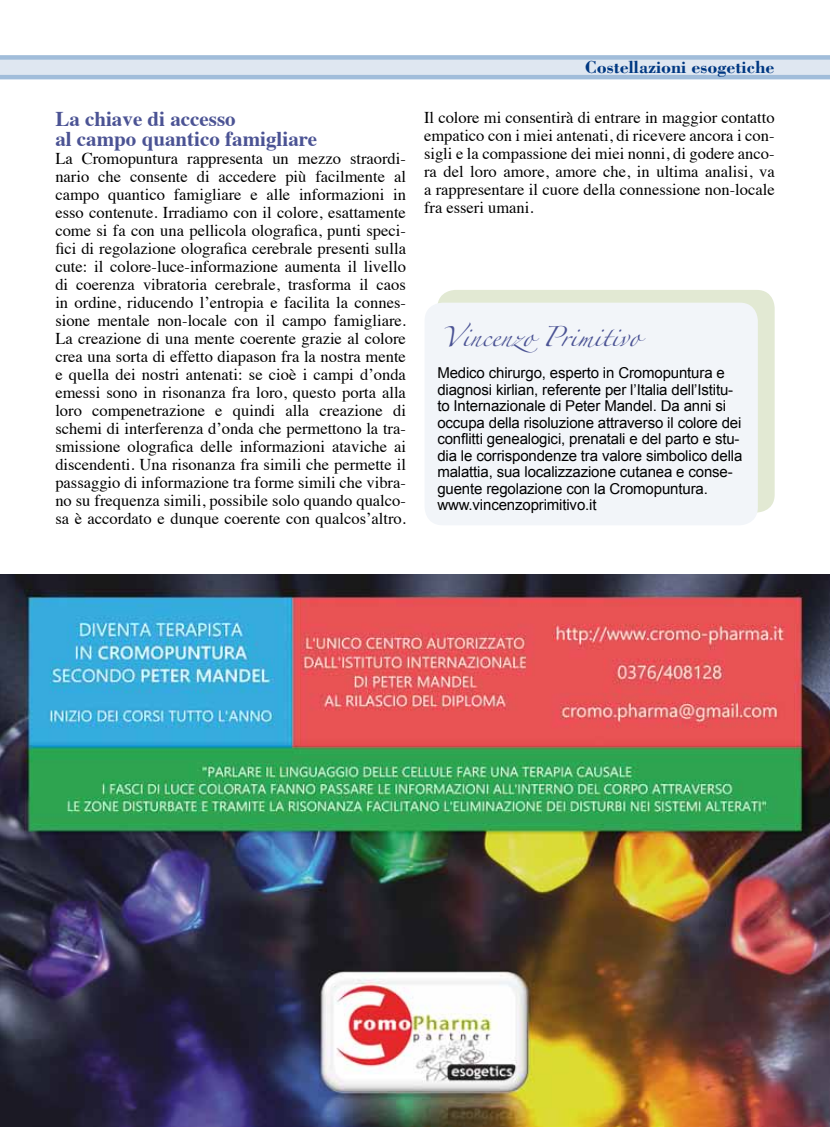
<style>
.page{position:relative;width:830px;height:1127px;background:#fff}
.page>*{position:absolute;margin:0;border:0;box-sizing:border-box;transform-origin:0 0}
.t1{font:700 21px/19.5px "Times";color:#4b5394}
.t2{font:700 18px "Bodoni";color:#003882}
.t3{font:18px "Zapfino";color:#4b5394}
.t4{font:16.5px/18px "Times";color:#000;text-align:justify}
.t5{font:15px/16.5px "Arial";letter-spacing:-.01em;color:#000}
</style>
<div class="page">
<svg style="left:0;top:55px;width:829px;height:24px"></svg>
<img style="left:0;top:574px;width:829px;height:553px">
<div style="left:437px;top:290px;width:337px;height:222px;background:#e2e9d3;border-radius:18px"></div>
<div style="left:424px;top:303px;width:333px;height:222px;background:#f2f5f9;border-radius:18px"></div>
<p class="t1" style="left:55px;top:107px;width:263px">La chiave di accesso<br>al campo quantico famigliare</p>
<p class="t4" style="left:55px;top:148px;width:352px">La Cromopuntura rappresenta un mezzo straordi&shy;nario che consente di accedere più facilmente al campo quantico famigliare e alle informazioni in esso contenute. Irradiamo con il colore, esattamente come si fa con una pellicola olografica, punti speci&shy;fici di regolazione olografica cerebrale presenti sulla cute: il colore-luce-informazione aumenta il livello di coerenza vibratoria cerebrale, trasforma il caos in ordine, riducendo l’entropia e facilita la connes&shy;sione mentale non-locale con il campo famigliare.<br>La creazione di una mente coerente grazie al colore crea una sorta di effetto diapason fra la nostra mente e quella dei nostri antenati: se cioè i campi d’onda emessi sono in risonanza fra loro, questo porta alla loro compenetrazione e quindi alla creazione di schemi di interferenza d’onda che permettono la tra&shy;smissione olografica delle informazioni ataviche ai discendenti. Una risonanza fra simili che permette il passaggio di informazione tra forme simili che vibra&shy;no su frequenza simili, possibile solo quando qualco&shy;sa è accordato e dunque coerente con qualcos’altro.</p>
<p class="t2" style="left:584px;top:55px;width:191px">Costellazioni esogetiche</p>
<p class="t4" style="left:424px;top:107px;width:352px">Il colore mi consentirà di entrare in maggior contatto empatico con i miei antenati, di ricevere ancora i con&shy;sigli e la compassione dei miei nonni, di godere anco&shy;ra del loro amore, amore che, in ultima analisi, va a rappresentare il cuore della connessione non-locale fra esseri umani.</p>
<p class="t3" style="left:441px;top:329px;width:199px">Vincenzo Primitivo</p>
<p class="t5" style="left:437px;top:365px;width:306px">Medico chirurgo, esperto in Cromopuntura e diagnosi kirlian, referente per l’Italia dell’Istitu&shy;to Internazionale di Peter Mandel. Da anni si occupa della risoluzione attraverso il colore dei conflitti genealogici, prenatali e del parto e stu&shy;dia le corrispondenze tra valore simbolico della malattia, sua localizzazione cutanea e conse&shy;guente regolazione con la Cromopuntura. www.vincenzoprimitivo.it</p>
</div>
